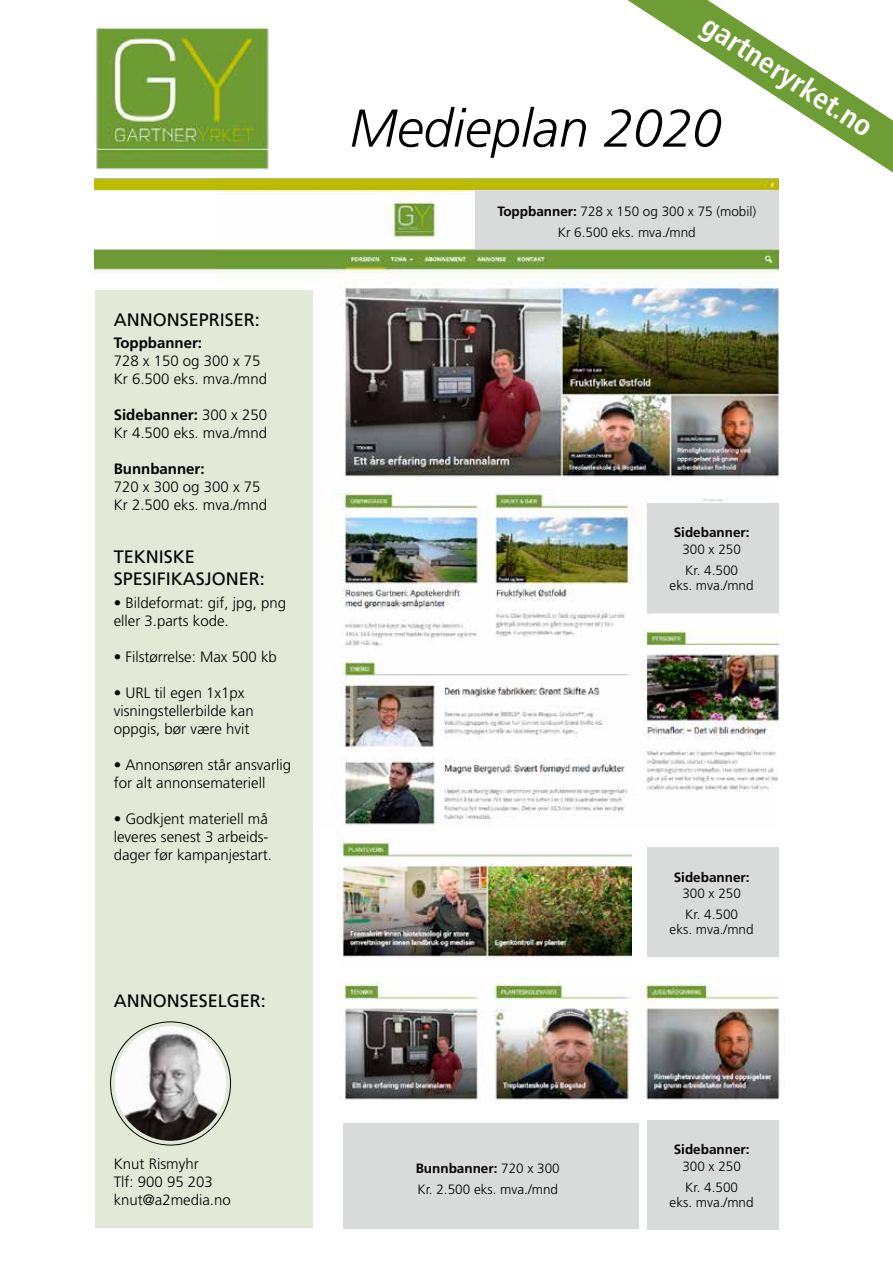
<style>
.page{position:relative;width:893px;height:1263px;background:#fff}
.page>*{position:absolute;margin:0;border:0;box-sizing:border-box;transform-origin:0 0}
.t1{font:italic 300 53.1px "Frutiger";color:#000}
.t2{font:700 condensed 29.85px "Frutiger";color:#fff}
.t3{font:18px/21.6px "Frutiger";color:#000}
.t4{font:300 15px/18px "Frutiger";color:#000}
.t5{font:700 15px "Frutiger";color:#000}
.t6{font:300 13.5px/21px "Frutiger";color:#000}
.t7{font:700 13.5px "Frutiger";color:#000}
.s1{font-weight:700}
</style>
<div class="page">
<img style="left:214px;top:179px;width:564px;height:648px">
<div style="left:475px;top:190px;width:303px;height:59px;background:#d9dada"></div>
<div style="left:647px;top:503px;width:131px;height:109px;background:#d9dada"></div>
<div style="left:95px;top:290px;width:218px;height:938px;background:#e2e9d6"></div>
<svg style="left:627px;top:0;width:266px;height:173px"></svg>
<div style="left:647px;top:847px;width:131px;height:110px;background:#d9dada"></div>
<div style="left:343px;top:1123px;width:295px;height:105px;background:#d9dada"></div>
<div style="left:647px;top:1120px;width:131px;height:109px;background:#d9dada"></div>
<img style="left:339px;top:838px;width:292px;height:121px">
<img style="left:95px;top:179px;width:119px;height:92px">
<img style="left:96px;top:28px;width:173px;height:142px">
<img style="left:340px;top:976px;width:440px;height:125px">
<img style="left:115px;top:1026px;width:111px;height:115px">
<p class="t3" style="left:114px;top:309px;width:148px">ANNONSEPRISER:</p>
<p class="t5" style="left:114px;top:334px;width:90px">Toppbanner:</p>
<p class="t4" style="left:114px;top:352px;width:155px">728 x 150 og 300 x 75<br>Kr 6.500 eks. mva./mnd</p>
<p class="t4" style="left:114px;top:406px;width:155px"><span class="s1">Sidebanner:</span> 300 x 250<br>Kr 4.500 eks. mva./mnd</p>
<p class="t5" style="left:114px;top:460px;width:92px">Bunnbanner:</p>
<p class="t4" style="left:114px;top:478px;width:155px">720 x 300 og 300 x 75<br>Kr 2.500 eks. mva./mnd</p>
<p class="t3" style="left:114px;top:546px;width:153px">TEKNISKE<br>SPESIFIKASJONER:</p>
<p class="t4" style="left:114px;top:594px;width:174px">• Bildeformat: gif, jpg, png eller 3.parts kode.</p>
<p class="t4" style="left:114px;top:648px;width:165px">• Filstørrelse: Max 500 kb</p>
<p class="t4" style="left:114px;top:684px;width:142px">• URL til egen 1x1px visningstellerbilde kan oppgis, bør være hvit</p>
<p class="t4" style="left:114px;top:756px;width:179px">• Annonsøren står ansvarlig for alt annonsemateriell</p>
<p class="t4" style="left:114px;top:810px;width:160px">• Godkjent materiell må leveres senest 3 arbeids&shy;dager før kampanjestart.</p>
<p class="t3" style="left:114px;top:990px;width:154px">ANNONSESELGER:</p>
<p class="t4" style="left:114px;top:1155px;width:119px">Knut Rismyhr<br>Tlf: 900 95 203 knut@a2media.no</p>
<h2 class="t2" style="left:714px;top:7px;width:199px;rotate:33deg">gartneryrket.no</h2>
<h1 class="t1" style="left:350px;top:98px;width:373px">Medieplan 2020</h1>
<p class="t6" style="left:497px;top:201px;width:260px;text-align:center"><span class="s1">Toppbanner:</span> 728 x 150 og 300 x 75 (mobil)<br>Kr 6.500 eks. mva./mnd</p>
<p class="t7" style="left:674px;top:525px;width:77px">Sidebanner:</p>
<p class="t6" style="left:682px;top:539px;width:60px">300 x 250<br>Kr. 4.500</p>
<p class="t6" style="left:670px;top:575px;width:86px">eks. mva./mnd</p>
<p class="t6" style="left:416px;top:1158px;width:146px"><span class="s1">Bunnbanner:</span> 720 x 300<br>Kr. 2.500 eks. mva./mnd</p>
<p class="t7" style="left:674px;top:869px;width:77px">Sidebanner:</p>
<p class="t6" style="left:682px;top:883px;width:60px">300 x 250<br>Kr. 4.500</p>
<p class="t6" style="left:670px;top:919px;width:86px">eks. mva./mnd</p>
<p class="t7" style="left:674px;top:1142px;width:77px">Sidebanner:</p>
<p class="t6" style="left:682px;top:1156px;width:60px">300 x 250<br>Kr. 4.500</p>
<p class="t6" style="left:670px;top:1192px;width:86px">eks. mva./mnd</p>
</div>
